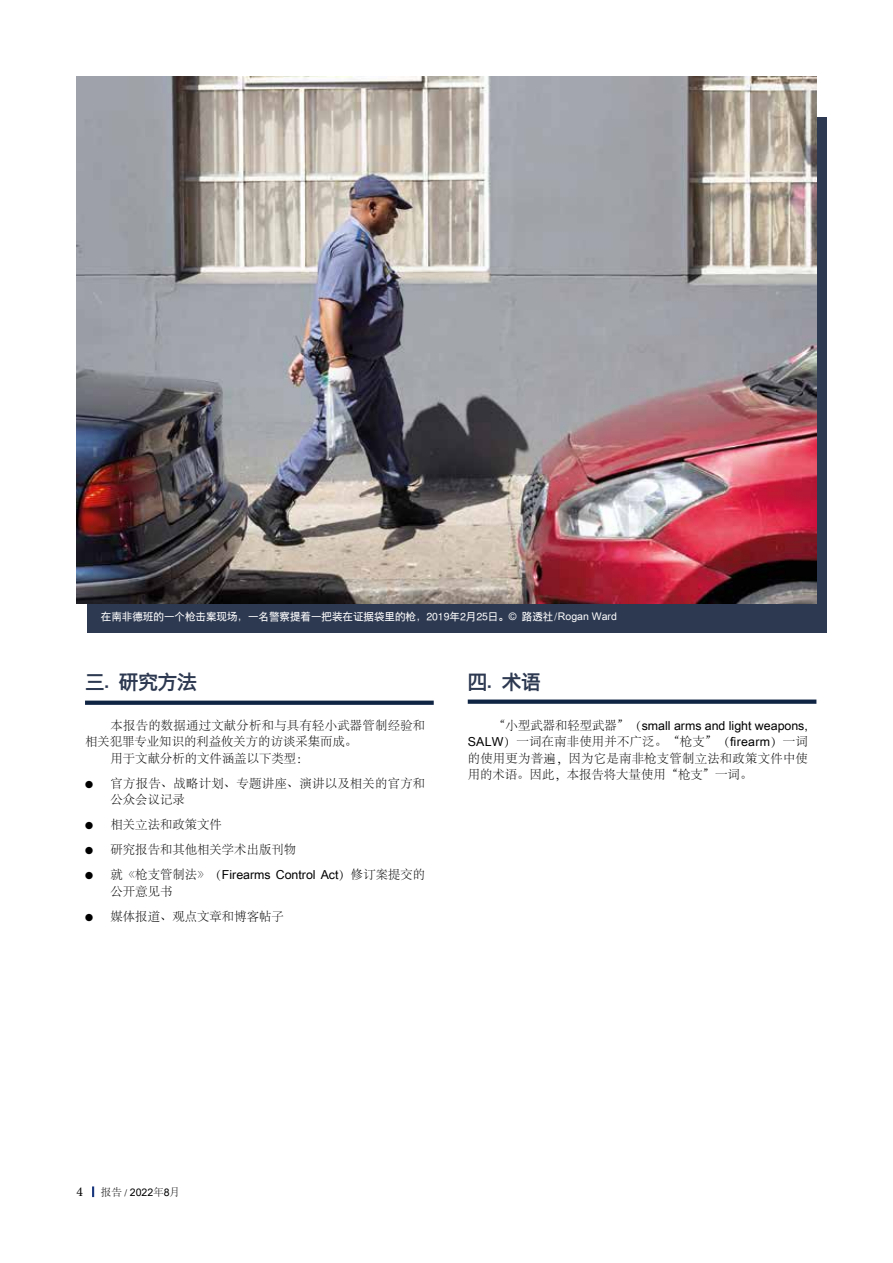
<style>
.page{position:relative;width:893px;height:1263px;background:#fff}
.page>*{position:absolute;margin:0;border:0;box-sizing:border-box;transform-origin:0 0}
.t1{font:19.5px "Tensentype Jia Li Da Hei GB18030";color:#2d3951}
.t2{font:13.5px "Minion Pro";color:#000}
.t3{font:300 12.3px/16.5px "Adobe Song Std";color:#000;text-align:justify}
.t4{font:12.3px "Arial Unicode MS";color:#000}
.t5{font:300 12.3px/16.5px "Adobe Song Std";letter-spacing:.02em;color:#000}
.t6{font:10.5px "Tensentype Jia Li Zhong Hei GB18030";color:#fff}
.t7{font:300 10.5px "Adobe Song Std";color:#000}
.s1{font-family:"Arial Unicode MS"}
.s2{font-family:"Adobe Song Std";font-weight:300}
.s3{font-family:"Arial Unicode MS";font-weight:400}
</style>
<div class="page">
<svg style="left:92px;top:1186px;width:2px;height:11px"></svg>
<svg style="left:85px;top:701px;width:349px;height:4px"></svg>
<div style="left:468px;top:699px;width:348px;height:5px;background:#0f2443"></div>
<div style="left:87px;top:117px;width:740px;height:515px;background:#2d3951"></div>
<img style="left:77px;top:77px;width:739px;height:527px">
<p class="t6" style="left:101px;top:609px;width:517px">在南非德班的一个枪击案现场，一名警察提着一把装在证据袋里的枪，2019年2月25日。<span class="s1">©</span> 路透社/<span class="s1">Rogan Ward</span></p>
<h1 class="t1" style="left:85px;top:669px;width:113px">三. 研究方法</h1>
<p class="t5" style="left:111px;top:718px;width:316px">本报告的数据通过文献分析和与具有轻小武器管制经验和</p>
<p class="t3" style="left:85px;top:734px;width:274px">相关犯罪专业知识的利益攸关方的访谈采集而成。</p>
<p class="t3" style="left:111px;top:751px;width:200px">用于文献分析的文件涵盖以下类型：</p>
<p class="t5" style="left:111px;top:776px;width:316px;text-indent:-26px">● 官方报告、战略计划、专题讲座、演讲以及相关的官方和公众会议记录</p>
<p class="t3" style="left:85px;top:817px;width:138px">● 相关立法和政策文件</p>
<p class="t3" style="left:85px;top:842px;width:213px">● 研究报告和其他相关学术出版刊物</p>
<p class="t4" style="left:85px;top:866px;width:342px">● <span class="s2">就《枪支管制法》（</span>Firearms Control Act<span class="s2">）修订案提交的</span></p>
<p class="t3" style="left:111px;top:884px;width:63px">公开意见书</p>
<p class="t3" style="left:85px;top:909px;width:200px">● 媒体报道、观点文章和博客帖子</p>
<h1 class="t1" style="left:468px;top:669px;width:74px">四. 术语</h1>
<p class="t4" style="left:493px;top:717px;width:316px"><span class="s2">“小型武器和轻型武器”（</span>small arms and light weapons,</p>
<p class="t3" style="left:468px;top:734px;width:342px"><span class="s3">SALW</span>）一词在南非使用并不广泛。“枪支”（<span class="s3">firearm</span>）一词的使用更为普遍，因为它是南非枪支管制立法和政策文件中使用的术语。因此，本报告将大量使用“枪支”一词。</p>
<p class="t2" style="left:77px;top:1183px;width:8px">4</p>
<p class="t7" style="left:101px;top:1186px;width:81px">报告 / <span class="s3">2022</span>年<span class="s3">8</span>月</p>
</div>
